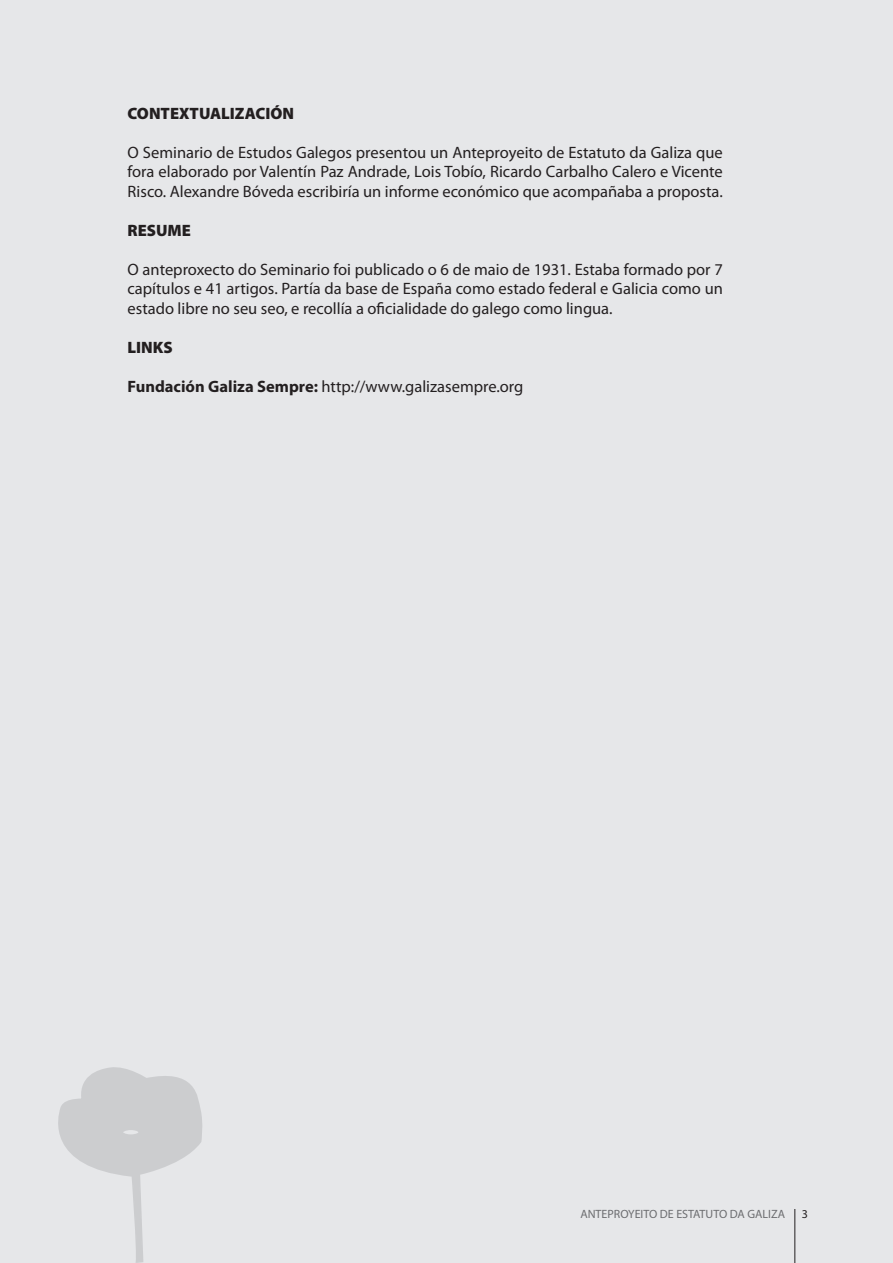
<style>
.page{position:relative;width:893px;height:1263px;background:#e6e7e9}
.page>*{position:absolute;margin:0;border:0;box-sizing:border-box;transform-origin:0 0}
.t1{font:16.5px/19.5px "Myriad Pro";color:#231f20;text-align:justify}
.t2{font:900 16.5px "Myriad Pro";color:#231f20}
.t3{font:12px "Myriad Pro";color:#6c6d70}
.t4{font:12px "Myriad Pro";color:#231f20}
.s1{font-weight:700}
</style>
<div class="page">
<hr style="left:794px;top:1209px;width:1px;height:54px;background:#231f20">
<svg style="left:58px;top:1067px;width:144px;height:196px"></svg>
<p class="t2" style="left:128px;top:102px;width:168px">CONTEXTUALIZACIÓN</p>
<p class="t1" style="left:128px;top:142px;width:597px">O Seminario de Estudos Galegos presentou un Anteproyeito de Estatuto da Galiza que fora elaborado por Valentín Paz Andrade, Lois Tobío, Ricardo Carbalho Calero e Vicente Risco. Alexandre Bóveda escribiría un informe económico que acompañaba a proposta.</p>
<p class="t2" style="left:128px;top:219px;width:65px">RESUME</p>
<p class="t1" style="left:128px;top:259px;width:597px">O anteproxecto do Seminario foi publicado o 6 de maio de 1931. Estaba formado por 7 capítulos e 41 artigos. Partía da base de España como estado federal e Galicia como un estado libre no seu seo, e recollía a oficialidade do galego como lingua.</p>
<p class="t2" style="left:128px;top:336px;width:47px">LINKS</p>
<p class="t1" style="left:128px;top:376px;width:397px"><span class="s1">Fundación Galiza Sempre:</span> http://www.galizasempre.org</p>
<p class="t3" style="left:580px;top:1207px;width:206px">ANTEPROYEITO DE ESTATUTO DA GALIZA</p>
<p class="t4" style="left:802px;top:1207px;width:8px">3</p>
</div>
